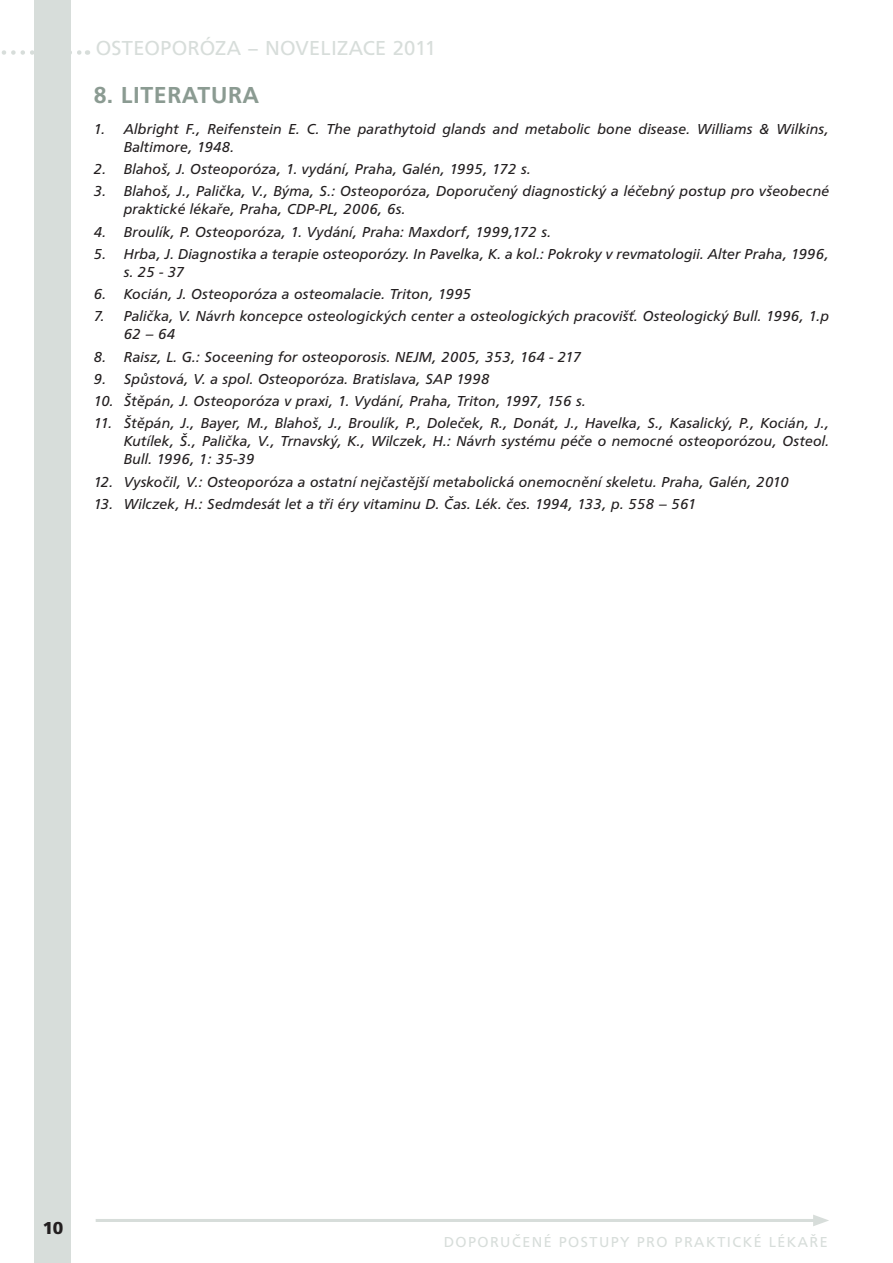
<style>
.page{position:relative;width:893px;height:1263px;background:#fff}
.page>*{position:absolute;margin:0;border:0;box-sizing:border-box;transform-origin:0 0}
.nadpis_nejvetsi_bare{font:500 24px "Frutus TEE";letter-spacing:.015em;color:#8b9b92}
.t1{font:21px "Frutus TEE";letter-spacing:.015em;color:#d7ddda}
.t2{font:700 18px "Frutus TEE";color:#231f20}
.text{font:italic 15px/18px "Frutus TEE";letter-spacing:.015em;color:#231f20}
.t3{font:15px "Frutus TEE";letter-spacing:.1em;color:#d7ddda}
</style>
<div class="page">
<hr style="left:96px;top:1219px;width:723px;height:3px;background:#d7ddda">
<svg style="left:813px;top:1215px;width:16px;height:11px"></svg>
<svg style="left:2px;top:50px;width:86px;height:5px"></svg>
<div style="left:34px;top:0;width:37px;height:1263px;background:#d7ddda"></div>
<h2 class="t1" style="left:96px;top:36px;width:342px">OSTEOPORÓZA – NOVELIZACE 2011</h2>
<p class="nadpis_nejvetsi_bare" style="left:94px;top:81px;width:167px">8. LITERATURA</p>
<p class="text" style="left:124px;top:120px;width:707px;text-indent:-30px">1. Albright F., Reifenstein E. C. The parathytoid glands and metabolic bone disease. Williams &amp; Wilkins,<br>Baltimore, 1948.</p>
<p class="text" style="left:94px;top:160px;width:439px">2. Blahoš, J. Osteoporóza, 1. vydání, Praha, Galén, 1995, 172 s.</p>
<p class="text" style="left:124px;top:182px;width:707px;text-indent:-30px">3. Blahoš, J., Palička, V., Býma, S.: Osteoporóza, Doporučený diagnostický a léčebný postup pro všeobecné praktické lékaře, Praha, CDP-PL, 2006, 6s.</p>
<p class="text" style="left:94px;top:223px;width:459px">4. Broulík, P. Osteoporóza, 1. Vydání, Praha: Maxdorf, 1999,172 s.</p>
<p class="text" style="left:124px;top:245px;width:707px;text-indent:-30px">5. Hrba, J. Diagnostika a terapie osteoporózy. In Pavelka, K. a kol.: Pokroky v revmatologii. Alter Praha, 1996, s. 25 - 37</p>
<p class="text" style="left:94px;top:285px;width:379px">6. Kocián, J. Osteoporóza a osteomalacie. Triton, 1995</p>
<p class="text" style="left:124px;top:307px;width:707px;text-indent:-30px">7. Palička, V. Návrh koncepce osteologických center a osteologických pracovišť. Osteologický Bull. 1996, 1.p<br>62 – 64</p>
<p class="text" style="left:94px;top:348px;width:489px">8. Raisz, L. G.: Soceening for osteoporosis. NEJM, 2005, 353, 164 - 217</p>
<p class="text" style="left:94px;top:370px;width:397px">9. Spůstová, V. a spol. Osteoporóza. Bratislava, SAP 1998</p>
<p class="text" style="left:94px;top:392px;width:494px">10. Štěpán, J. Osteoporóza v praxi, 1. Vydání, Praha, Triton, 1997, 156 s.</p>
<p class="text" style="left:124px;top:414px;width:707px;text-align:justify;text-indent:-30px">11. Štěpán, J., Bayer, M., Blahoš, J., Broulík, P., Doleček, R., Donát, J., Havelka, S., Kasalický, P., Kocián, J., Kutílek, Š., Palička, V., Trnavský, K., Wilczek, H.: Návrh systému péče o nemocné osteoporózou, Osteol.<br>Bull. 1996, 1: 35-39</p>
<p class="text" style="left:94px;top:473px;width:697px">12. Vyskočil, V.: Osteoporóza a ostatní nejčastější metabolická onemocnění skeletu. Praha, Galén, 2010</p>
<p class="text" style="left:94px;top:495px;width:604px">13. Wilczek, H.: Sedmdesát let a tři éry vitaminu D. Čas. Lék. čes. 1994, 133, p. 558 – 561</p>
<p class="t2" style="left:43px;top:1217px;width:22px">10</p>
<p class="t3" style="left:444px;top:1234px;width:385px">DOPORUČENÉ POSTUPY PRO PRAKTICKÉ LÉKAŘE</p>
</div>
